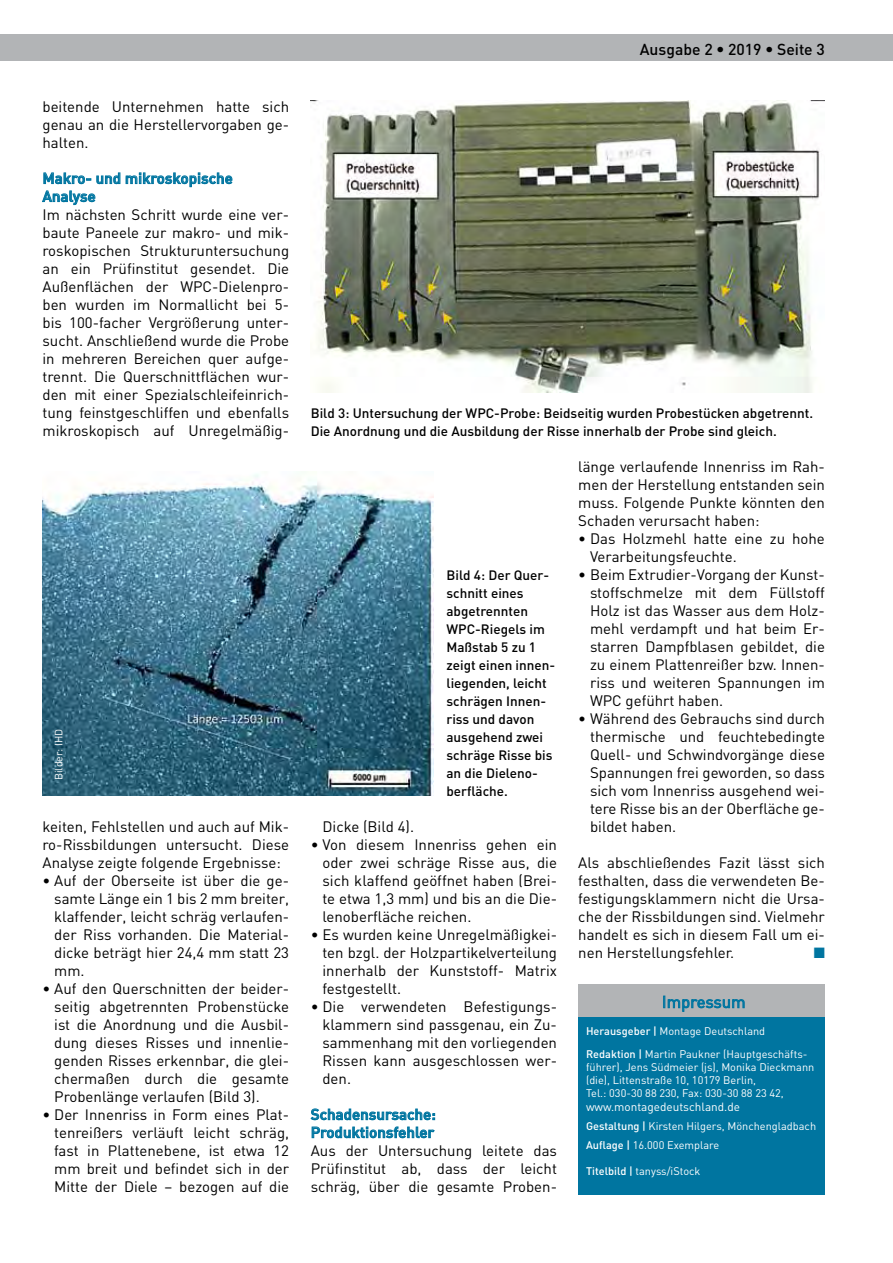
<style>
.page{position:relative;width:893px;height:1263px;background:#fff}
.page>*{position:absolute;margin:0;border:0;box-sizing:border-box;transform-origin:0 0}
.t1{font:16.5px "DIN";letter-spacing:.005em;color:#0075a0}
.t2{font:500 15.75px "DIN";color:#000}
.t3{font:15px/18px "DIN";color:#000;text-align:justify}
.t4{font:500 15px/18px "DIN";letter-spacing:.005em;color:#0075a0}
.t5{font:15px "Zapf Dingbats";color:#0075a0}
.t6{font:500 13.5px/18px "DIN";color:#000}
.t7{font:11.85px "DIN";color:#fff}
.t8{font:10.95px/13.2px "DIN";color:#fff}
.t9{font:10.5px "DIN";color:#fff}
.s1{font-family:"Frutiger";font-weight:700;font-stretch:condensed}
.s2{font-weight:500}
</style>
<div class="page">
<div style="left:0;top:35px;width:893px;height:26px;background:#b2b4b6"></div>
<div style="left:578px;top:1017px;width:247px;height:178px;background:#0075a0"></div>
<div style="left:578px;top:984px;width:247px;height:33px;background:#b2b4b6"></div>
<svg style="left:663px;top:996px;width:82px;height:16px"></svg>
<svg style="left:42px;top:172px;width:191px;height:33px"></svg>
<img style="left:310px;top:101px;width:515px;height:292px">
<img style="left:43px;top:474px;width:390px;height:322px">
<svg style="left:310px;top:1108px;width:125px;height:12px"></svg>
<svg style="left:312px;top:1126px;width:123px;height:12px"></svg>
<p class="t3" style="left:43px;top:97px;width:248px">beitende Unternehmen hatte sich genau an die Herstellervorgaben ge&shy;halten.</p>
<p class="t4" style="left:43px;top:169px;width:192px">Makro- und mikroskopische<br>Analyse</p>
<p class="t3" style="left:43px;top:205px;width:248px">Im nächsten Schritt wurde eine ver&shy;baute Paneele zur makro- und mik&shy;roskopischen Strukturuntersuchung an ein Prüfinstitut gesendet. Die Außenflächen der WPC-Dielenpro&shy;ben wurden im Normallicht bei 5- bis 100-facher Vergrößerung unter&shy;sucht. Anschließend wurde die Probe in mehreren Bereichen quer aufge&shy;trennt. Die Querschnittflächen wur&shy;den mit einer Spezialschleifeinrich&shy;tung feinstgeschliffen und ebenfalls mikroskopisch auf Unregelmäßig-</p>
<p class="t9" style="left:52px;top:780px;width:53px;rotate:-90deg">Bilder: IHD</p>
<p class="t3" style="left:43px;top:817px;width:248px">keiten, Fehlstellen und auch auf Mik&shy;ro-Rissbildungen untersucht. Diese Analyse zeigte folgende Ergebnisse:</p>
<p class="t3" style="left:54px;top:871px;width:236px;text-indent:-12px">• Auf der Oberseite ist über die ge&shy;samte Länge ein 1 bis 2 mm breiter, klaffender, leicht schräg verlaufen&shy;der Riss vorhanden. Die Material&shy;dicke beträgt hier 24,4 mm statt 23 mm.</p>
<p class="t3" style="left:54px;top:979px;width:236px;text-indent:-12px">• Auf den Querschnitten der beider&shy;seitig abgetrennten Probenstücke ist die Anordnung und die Ausbil&shy;dung dieses Risses und innenlie&shy;genden Risses erkennbar, die glei&shy;chermaßen durch die gesamte Probenlänge verlaufen (Bild 3).</p>
<p class="t3" style="left:54px;top:1105px;width:236px;text-indent:-12px">• Der Innenriss in Form eines Plat&shy;tenreißers verläuft leicht schräg, fast in Plattenebene, ist etwa 12 mm breit und befindet sich in der Mitte der Diele – bezogen auf die</p>
<p class="t2" style="left:640px;top:39px;width:187px">Ausgabe 2 <span class="s1">•</span> 2019 <span class="s1">•</span> Seite 3</p>
<p class="t6" style="left:311px;top:403px;width:504px">Bild 3: Untersuchung der WPC-Probe: Beidseitig wurden Probestücken abgetrennt.<br>Die Anordnung und die Ausbildung der Risse innerhalb der Probe sind gleich.</p>
<p class="t6" style="left:446px;top:565px;width:110px">Bild 4: Der Quer&shy;schnitt eines abgetrennten<br>WPC-Riegels im<br>Maßstab 5 zu 1 zeigt einen innen&shy;liegenden, leicht schrägen Innen&shy;riss und davon ausgehend zwei schräge Risse bis an die Dieleno&shy;berfläche.</p>
<p class="t3" style="left:322px;top:817px;width:93px">Dicke (Bild 4).</p>
<p class="t3" style="left:322px;top:835px;width:236px;text-indent:-12px">• Von diesem Innenriss gehen ein oder zwei schräge Risse aus, die sich klaffend geöffnet haben (Brei&shy;te etwa 1,3 mm) und bis an die Die&shy;lenoberfläche reichen.</p>
<p class="t3" style="left:322px;top:925px;width:236px;text-indent:-12px">• Es wurden keine Unregelmäßigkei&shy;ten bzgl. der Holzpartikelverteilung innerhalb der Kunststoff- Matrix festgestellt.</p>
<p class="t3" style="left:322px;top:997px;width:236px;text-indent:-12px">• Die verwendeten Befestigungs&shy;klammern sind passgenau, ein Zu&shy;sammenhang mit den vorliegenden Rissen kann ausgeschlossen wer&shy;den.</p>
<p class="t4" style="left:311px;top:1105px;width:127px">Schadensursache:<br>Produktionsfehler</p>
<p class="t3" style="left:311px;top:1141px;width:248px">Aus der Untersuchung leitete das Prüfinstitut ab, dass der leicht schräg, über die gesamte Proben-</p>
<p class="t3" style="left:578px;top:457px;width:248px">länge verlaufende Innenriss im Rah&shy;men der Herstellung entstanden sein muss. Folgende Punkte könnten den Schaden verursacht haben:</p>
<p class="t3" style="left:590px;top:529px;width:236px;text-indent:-12px">• Das Holzmehl hatte eine zu hohe<br>Verarbeitungsfeuchte.</p>
<p class="t3" style="left:590px;top:565px;width:236px;text-indent:-12px">• Beim Extrudier-Vorgang der Kunst&shy;stoffschmelze mit dem Füllstoff Holz ist das Wasser aus dem Holz&shy;mehl verdampft und hat beim Er&shy;starren Dampfblasen gebildet, die zu einem Plattenreißer bzw. Innen&shy;riss und weiteren Spannungen im WPC geführt haben.</p>
<p class="t3" style="left:590px;top:709px;width:236px;text-indent:-12px">• Während des Gebrauchs sind durch thermische und feuchtebedingte Quell- und Schwindvorgänge diese Spannungen frei geworden, so dass sich vom Innenriss ausgehend wei&shy;tere Risse bis an der Oberfläche ge&shy;bildet haben.</p>
<p class="t3" style="left:578px;top:853px;width:248px">Als abschließendes Fazit lässt sich festhalten, dass die verwendeten Be&shy;festigungsklammern nicht die Ursa&shy;che der Rissbildungen sind. Vielmehr handelt es sich in diesem Fall um ei&shy;nen Herstellungsfehler.</p>
<p class="t5" style="left:814px;top:945px;width:13px">■</p>
<p class="t1" style="left:662px;top:991px;width:85px">Impressum</p>
<p class="t8" style="left:586px;top:1019px;width:223px;line-height:22.8px"><span class="s2">Herausgeber |</span> Montage Deutschland<br><span class="s2">Redaktion |</span> Martin Paukner (Hauptgeschäfts-</p>
<p class="t8" style="left:586px;top:1060px;width:230px">führer), Jens Südmeier (js), Monika Dieckmann (die), Littenstraße 10, 10179 Berlin,<br>Tel.: 030-30 88 230, Fax: 030-30 88 23 42,</p>
<p class="t7" style="left:586px;top:1099px;width:156px">www.montagedeutschland.de</p>
<p class="t8" style="left:586px;top:1116px;width:232px;line-height:18.6px"><span class="s2">Gestaltung |</span> Kirsten Hilgers, Mönchengladbach<br><span class="s2">Auflage |</span> 16.000 Exemplare</p>
<p class="t8" style="left:586px;top:1164px;width:116px"><span class="s2">Titelbild |</span> tanyss/iStock</p>
</div>
